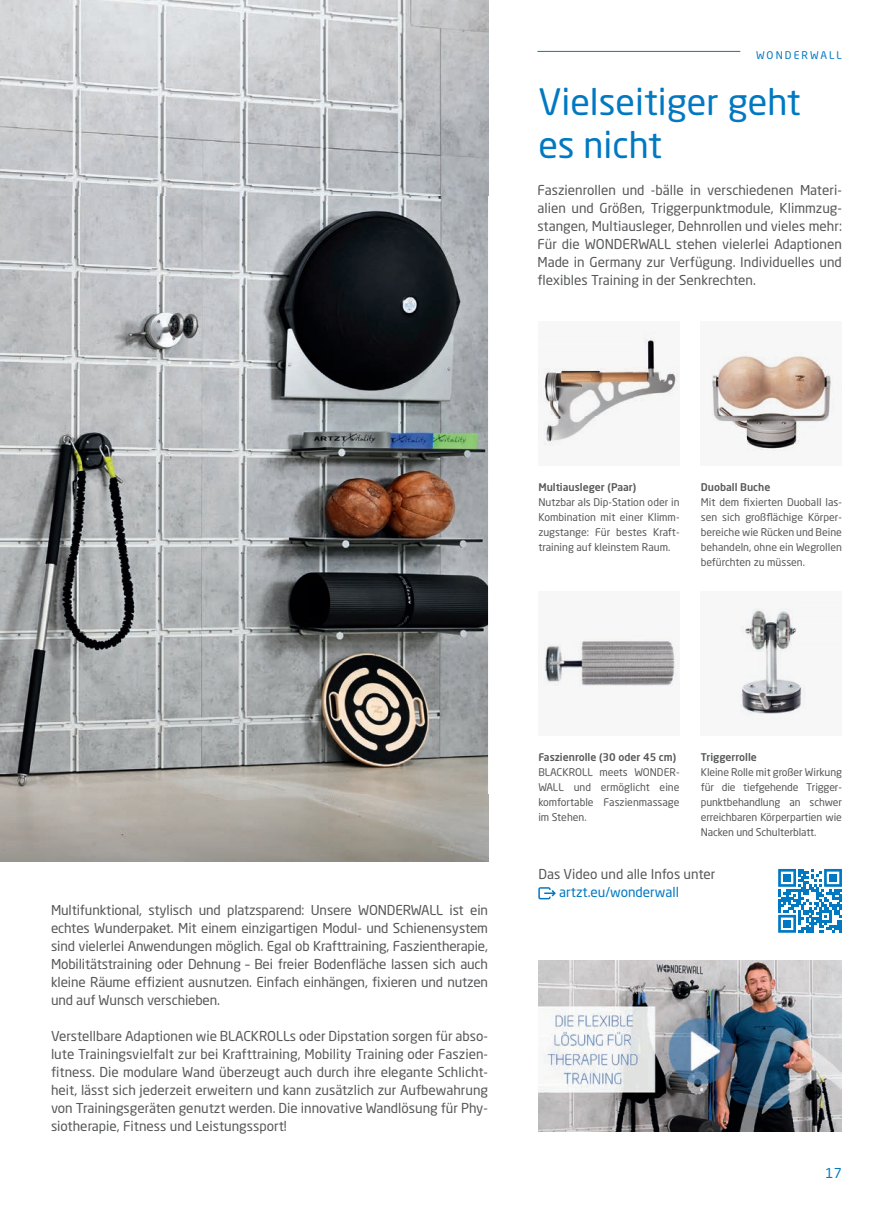
<style>
.page{position:relative;width:893px;height:1212px;background:#fff}
.page>*{position:absolute;margin:0;border:0;box-sizing:border-box;transform-origin:0 0}
.t1{font:36px/43.2px "Neo Sans Std";color:#0079c2}
.t2{font:13.5px/18px "Neo Sans Std";color:#57585a;text-align:justify}
.t3{font:13.5px "Neo Sans Std";color:#0079c2}
.t4{font:10.5px/15px "Neo Sans Std";color:#57585a;text-align:justify}
.t5{font:500 10.5px "Neo Sans Std";color:#57585a}
.t6{font:10.5px "Neo Sans Std";letter-spacing:.2em;color:#0079c2}
</style>
<div class="page">
<img style="left:0;top:0;width:488px;height:795px">
<img style="left:0;top:795px;width:488px;height:66px">
<hr style="left:538px;top:51px;width:202px;height:1px;background:#0079c2">
<div style="left:701px;top:321px;width:141px;height:144px;background:#f7f7f8"></div>
<img style="left:712px;top:356px;width:119px;height:95px">
<img style="left:538px;top:332px;width:141px;height:114px">
<div style="left:701px;top:591px;width:141px;height:144px;background:#f7f7f8"></div>
<img style="left:741px;top:609px;width:63px;height:105px">
<div style="left:538px;top:591px;width:141px;height:144px;background:#f7f7f8"></div>
<img style="left:545px;top:641px;width:130px;height:45px">
<img style="left:538px;top:960px;width:304px;height:171px">
<svg style="left:538px;top:887px;width:18px;height:12px"></svg>
<svg style="left:778px;top:869px;width:64px;height:64px"></svg>
<div style="left:783px;top:874px;width:8px;height:8px;background:#0079c2"></div>
<div style="left:829px;top:874px;width:8px;height:8px;background:#0079c2"></div>
<div style="left:783px;top:920px;width:8px;height:7px;background:#0079c2"></div>
<p class="t6" style="left:756px;top:49px;width:87px">WONDERWALL</p>
<h1 class="t1" style="left:538px;top:79px;width:264px">Vielseitiger geht es nicht</h1>
<p class="t2" style="left:537px;top:181px;width:306px">Faszienrollen und -bälle in verschiedenen Materi&shy;alien und Größen, Triggerpunktmodule, Klimmzug&shy;stangen, Multiausleger, Dehnrollen und vieles mehr:<br>Für die WONDERWALL stehen vielerlei Adaptionen Made in Germany zur Verfügung. Individuelles und flexibles Training in der Senkrechten.</p>
<p class="t5" style="left:538px;top:481px;width:99px">Multiausleger (Paar)</p>
<p class="t4" style="left:538px;top:495px;width:143px">Nutzbar als Dip-Station oder in Kombination mit einer Klimm&shy;zugstange: Für bestes Kraft&shy;training auf kleinstem Raum.</p>
<p class="t5" style="left:701px;top:481px;width:71px">Duoball Buche</p>
<p class="t4" style="left:701px;top:495px;width:143px">Mit dem fixierten Duoball las&shy;sen sich großflächige Körper&shy;bereiche wie Rücken und Beine behandeln, ohne ein Wegrollen befürchten zu müssen.</p>
<p class="t2" style="left:51px;top:901px;width:439px">Multifunktional, stylisch und platzsparend: Unsere WONDERWALL ist ein echtes Wunderpaket. Mit einem einzigartigen Modul- und Schienensystem sind vielerlei Anwendungen möglich. Egal ob Krafttraining, Faszientherapie, Mobilitätstraining oder Dehnung – Bei freier Bodenfläche lassen sich auch kleine Räume effizient ausnutzen. Einfach einhängen, fixieren und nutzen und auf Wunsch verschieben.</p>
<p class="t2" style="left:51px;top:1027px;width:439px">Verstellbare Adaptionen wie BLACKROLLs oder Dipstation sorgen für abso&shy;lute Trainingsvielfalt zur bei Krafttraining, Mobility Training oder Faszien&shy;fitness. Die modulare Wand überzeugt auch durch ihre elegante Schlicht&shy;heit, lässt sich jederzeit erweitern und kann zusätzlich zur Aufbewahrung von Trainingsgeräten genutzt werden. Die innovative Wandlösung für Phy&shy;siotherapie, Fitness und Leistungssport!</p>
<p class="t5" style="left:538px;top:751px;width:139px">Faszienrolle (30 oder 45 cm)</p>
<p class="t4" style="left:538px;top:765px;width:143px">BLACKROLL meets WONDER-WALL und ermöglicht eine komfortable Faszienmassage im Stehen.</p>
<p class="t5" style="left:701px;top:751px;width:58px">Triggerrolle</p>
<p class="t4" style="left:701px;top:765px;width:143px">Kleine Rolle mit großer Wirkung für die tiefgehende Trigger&shy;punktbehandlung an schwer erreichbaren Körperpartien wie Nacken und Schulterblatt.</p>
<p class="t2" style="left:538px;top:865px;width:179px">Das Video und alle Infos unter</p>
<p class="t3" style="left:559px;top:884px;width:121px">artzt.eu/wonderwall</p>
<p class="t3" style="left:826px;top:1164px;width:18px">17</p>
</div>
